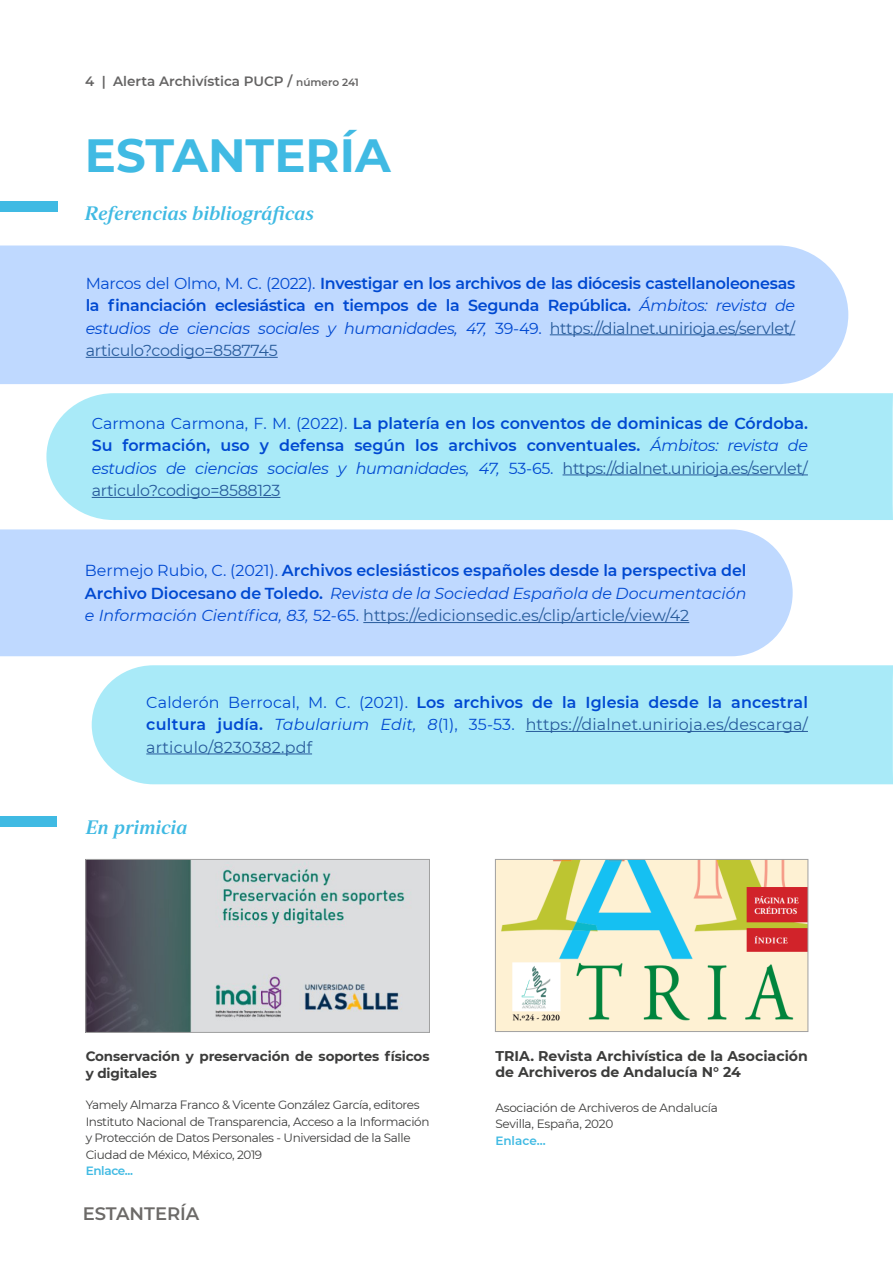
<style>
.page{position:relative;width:893px;height:1263px;background:#fff}
.page>*{position:absolute;margin:0;border:0;box-sizing:border-box;transform-origin:0 0}
.t1{font:700 46.5px "Montserrat";color:#40bae3}
.t2{font:19.5px "Strato Pro Demi Bold It";color:#40bae3}
.t3{font:600 18px "Montserrat";color:#6c6a68}
.t4{font:600 15.9px/22.5px "Montserrat";color:#0049d1;text-align:justify}
.t5{font:15.9px/22.5px "Montserrat";letter-spacing:.01em;color:#275b9b;text-align:justify}
.t6{font:700 14.1px/16.5px "Montserrat";color:#3c3c3b}
.t7{font:700 13.5px/16.5px "Montserrat";letter-spacing:-.01em;color:#3c3c3b}
.t8{font:600 13.5px "Montserrat";color:#646363}
.t9{font:12px/16.5px "Montserrat";letter-spacing:-.03em;color:#3c3c3b}
.t10{font:600 12px "Montserrat";letter-spacing:-.015em;color:#40bae3}
.s1{font-size:10.5px}
.s2{font-weight:400}
.s3{font-weight:400;font-style:italic}
.s4{font-weight:400;color:#275b9b}
.s5{color:#0049d1}
.s6{font-weight:600;color:#0049d1}
.s7{font-style:italic;color:#0049d1}
</style>
<div class="page">
<div style="left:92px;top:665px;width:801px;height:119px;background:#a9eaf8"></div>
<div style="left:0;top:529px;width:793px;height:127px;background:#bfd9ff"></div>
<div style="left:0;top:245px;width:848px;height:139px;background:#bfd9ff"></div>
<div style="left:46px;top:393px;width:847px;height:127px;background:#a9eaf8"></div>
<div style="left:0;top:202px;width:58px;height:10px;background:#40bae3"></div>
<img style="left:497px;top:861px;width:309px;height:168px">
<div style="left:495px;top:859px;width:313px;height:172px;border:1px solid #a1a1a1"></div>
<hr style="left:550px;top:334px;width:245px;height:1px;background:#275b9b">
<hr style="left:86px;top:357px;width:192px;height:1px;background:#275b9b">
<hr style="left:363px;top:622px;width:326px;height:1px;background:#275b9b">
<hr style="left:563px;top:474px;width:245px;height:1px;background:#275b9b">
<hr style="left:92px;top:497px;width:188px;height:1px;background:#275b9b">
<hr style="left:526px;top:731px;width:282px;height:1px;background:#275b9b">
<hr style="left:146px;top:753px;width:166px;height:1px;background:#275b9b">
<div style="left:0;top:816px;width:56px;height:11px;background:#40bae3"></div>
<img style="left:88px;top:861px;width:339px;height:169px">
<div style="left:86px;top:859px;width:343px;height:173px;border:1px solid #a1a1a1"></div>
<p class="t8" style="left:85px;top:71px;width:275px">4 | Alerta Archivística PUCP / <span class="s1">número 241</span></p>
<h1 class="t1" style="left:85px;top:122px;width:307px">ESTANTERÍA</h1>
<p class="t2" style="left:85px;top:201px;width:231px">Referencias bibliográficas</p>
<p class="t4" style="left:86px;top:271px;width:711px"><span class="s2">Marcos del Olmo, M. C. (2022).</span> Investigar en los archivos de las diócesis castellanoleonesas la financiación eclesiástica en tiempos de la Segunda República. <span class="s3">Ámbitos: revista de estudios de ciencias sociales y humanidades, 47,</span> <span class="s2">39-49.</span> <span class="s4">https://dialnet.unirioja.es/servlet/ articulo?codigo=8587745</span></p>
<p class="t4" style="left:92px;top:411px;width:718px"><span class="s2">Carmona Carmona, F. M. (2022).</span> La platería en los conventos de dominicas de Córdoba.<br>Su formación, uso y defensa según los archivos conventuales. <span class="s3">Ámbitos: revista de estudios de ciencias sociales y humanidades, 47,</span> <span class="s2">53-65.</span> <span class="s4">https://dialnet.unirioja.es/servlet/ articulo?codigo=8588123</span></p>
<p class="t4" style="left:85px;top:559px;width:663px"><span class="s2">Bermejo Rubio, C. (2021).</span> Archivos eclesiásticos españoles desde la perspectiva del Archivo Diocesano de Toledo. <span class="s3">Revista de la Sociedad Española de Documentación e Información Científica, 83,</span> <span class="s2">52-65.</span> <span class="s4">https://edicionsedic.es/clip/article/view/42</span></p>
<p class="t5" style="left:146px;top:690px;width:663px"><span class="s5">Calderón Berrocal, M. C. (2021).</span> <span class="s6">Los archivos de la Iglesia desde la ancestral cultura judía.</span> <span class="s7">Tabularium Edit, 8</span><span class="s5">(1), 35-53.</span> https://dialnet.unirioja.es/descarga/ articulo/8230382.pdf</p>
<p class="t2" style="left:86px;top:815px;width:104px">En primicia</p>
<p class="t7" style="left:86px;top:1047px;width:345px">Conservación y preservación de soportes físicos y digitales</p>
<p class="t9" style="left:86px;top:1096px;width:345px">Yamely Almarza Franco &amp; Vicente González García, editores Instituto Nacional de Transparencia, Acceso a la Información y Protección de Datos Personales - Universidad de la Salle Ciudad de México, México, 2019</p>
<p class="t10" style="left:86px;top:1162px;width:49px">Enlace...</p>
<p class="t3" style="left:83px;top:1200px;width:118px">ESTANTERÍA</p>
<p class="t6" style="left:495px;top:1047px;width:314px">TRIA. Revista Archivística de la Asociación de Archiveros de Andalucía N° 24</p>
<p class="t9" style="left:495px;top:1098px;width:224px">Asociación de Archiveros de Andalucía<br>Sevilla, España, 2020</p>
<p class="t10" style="left:495px;top:1132px;width:52px">Enlace...</p>
</div>
